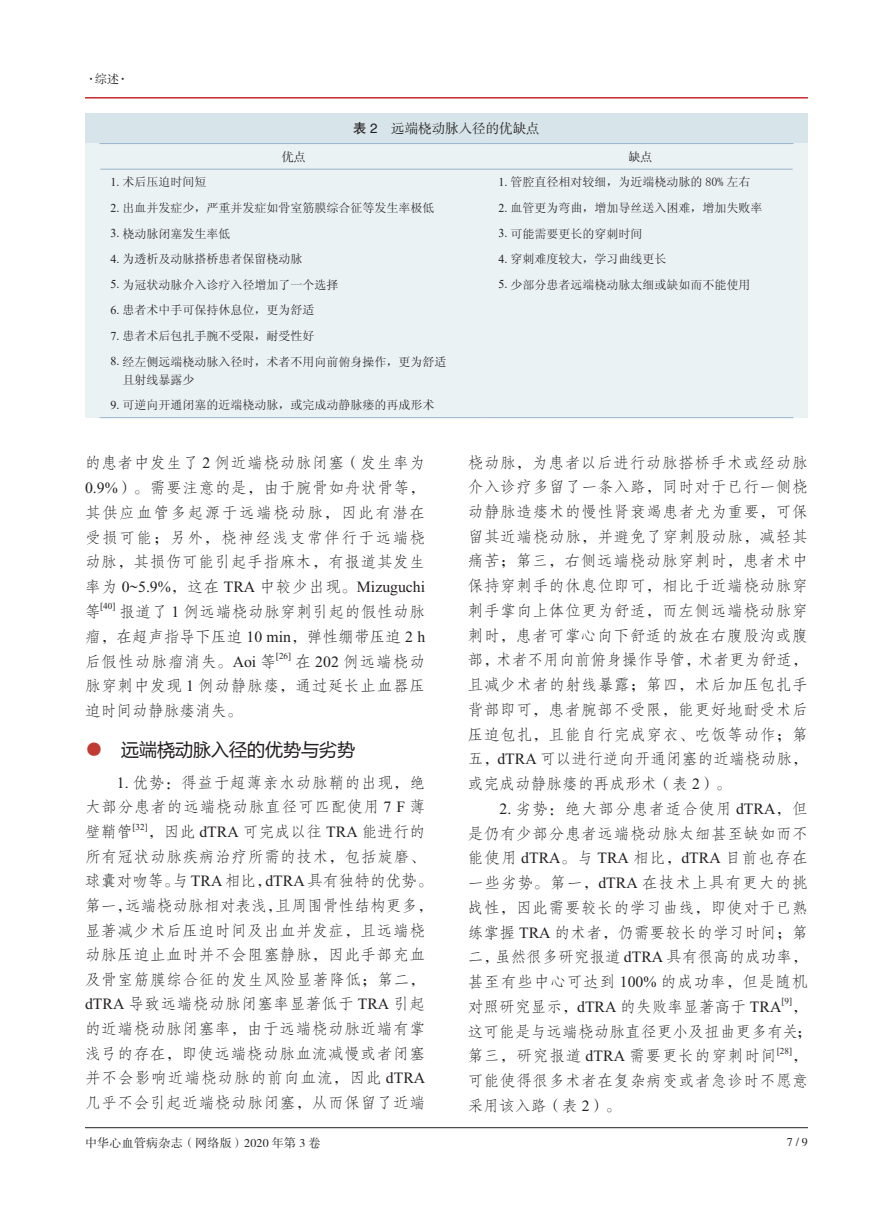
<style>
.page{position:relative;width:893px;height:1212px;background:#fff}
.page>*{position:absolute;margin:0;border:0;box-sizing:border-box;transform-origin:0 0}
.t1{font:18px "Microsoft Ya Hei";color:#231f20}
.正文{font:15.75px/24.8px "FZFSJW GB1 0";letter-spacing:.03em;color:#231f20;text-align:justify}
.正文-2{font:15.75px/24.8px "FZFSJW GB1 0";color:#231f20}
.表题{font:13.5px "FZSSJW GB1 0";color:#231f20}
.表文{font:12px "Sim Sun";color:#231f20}
.t2{font:12px "FZSSK GBK1 0";letter-spacing:.02em;color:#231f20}
.表文-2{font:12px "FZSSJW GB1 0";color:#231f20}
.正文-3{font:9.15px "Times New Roman";color:#231f20}
.s1{font-family:"FZHTJW GB1 0"}
.s2{font-family:"Times New Roman"}
.s3{font-family:"Adobe Song Std";font-weight:300;color:#c03932}
</style>
<div class="page">
<hr style="left:85px;top:97px;width:723px;height:2px;background:#c9292b">
<hr style="left:85px;top:1127px;width:723px;height:1px;background:#231f20">
<div style="left:85px;top:127px;width:723px;height:291px;background:#ebf2f4"></div>
<div style="left:85px;top:113px;width:723px;height:30px;background:#d7e4e9"></div>
<hr style="left:100px;top:417px;width:388px;height:1px;background:#99b4cd">
<hr style="left:488px;top:417px;width:305px;height:1px;background:#99b4cd">
<hr style="left:100px;top:143px;width:388px;height:1px;background:#99b4cd">
<hr style="left:488px;top:143px;width:305px;height:1px;background:#99b4cd">
<hr style="left:100px;top:169px;width:388px;height:1px;background:#99b4cd">
<hr style="left:488px;top:169px;width:305px;height:1px;background:#99b4cd">
<p class="t2" style="left:85px;top:73px;width:45px">·综述·</p>
<p class="表题" style="left:353px;top:122px;width:188px"><span class="s1">表 2</span> 远端桡动脉入径的优缺点</p>
<p class="表文-2" style="left:282px;top:150px;width:25px">优点</p>
<p class="表文-2" style="left:628px;top:150px;width:25px">缺点</p>
<p class="表文" style="left:111px;top:176px;width:97px"><span class="s2">1.</span> 术后压迫时间短</p>
<p class="表文" style="left:498px;top:176px;width:253px"><span class="s2">1.</span> 管腔直径相对较细，为近端桡动脉的 80% 左右</p>
<p class="表文" style="left:111px;top:202px;width:326px"><span class="s2">2.</span> 出血并发症少，严重并发症如骨室筋膜综合征等发生率极低</p>
<p class="表文" style="left:498px;top:202px;width:265px"><span class="s2">2.</span> 血管更为弯曲，增加导丝送入困难，增加失败率</p>
<p class="表文" style="left:111px;top:227px;width:121px"><span class="s2">3.</span> 桡动脉闭塞发生率低</p>
<p class="表文" style="left:498px;top:227px;width:145px"><span class="s2">3.</span> 可能需要更长的穿刺时间</p>
<p class="表文" style="left:111px;top:253px;width:193px"><span class="s2">4.</span> 为透析及动脉搭桥患者保留桡动脉</p>
<p class="表文" style="left:498px;top:253px;width:169px"><span class="s2">4.</span> 穿刺难度较大，学习曲线更长</p>
<p class="表文" style="left:111px;top:278px;width:229px"><span class="s2">5.</span> 为冠状动脉介入诊疗入径增加了一个选择</p>
<p class="表文" style="left:498px;top:278px;width:253px"><span class="s2">5.</span> 少部分患者远端桡动脉太细或缺如而不能使用</p>
<p class="表文" style="left:111px;top:304px;width:205px"><span class="s2">6.</span> 患者术中手可保持休息位，更为舒适</p>
<p class="表文" style="left:111px;top:330px;width:205px"><span class="s2">7.</span> 患者术后包扎手腕不受限，耐受性好</p>
<p class="表文" style="left:111px;top:355px;width:338px"><span class="s2">8.</span> 经左侧远端桡动脉入径时，术者不用向前俯身操作，更为舒适</p>
<p class="表文" style="left:123px;top:373px;width:73px">且射线暴露少</p>
<p class="表文" style="left:111px;top:399px;width:326px"><span class="s2">9.</span> 可逆向开通闭塞的近端桡动脉，或完成动静脉瘘的再成形术</p>
<p class="正文" style="left:85px;top:451px;width:342px">的患者中发生了 <span class="s2">2</span> 例近端桡动脉闭塞（发生率为<span class="s2">0.9%</span>）。需要注意的是，由于腕骨如舟状骨等，其供应血管多起源于远端桡动脉，因此有潜在受损可能；另外，桡神经浅支常伴行于远端桡动脉，其损伤可能引起手指麻木，有报道其发生率为 <span class="s2">0~5.9%</span>，这在 <span class="s2">TRA</span> 中较少出现。<span class="s2">Mizuguchi</span>等</p>
<p class="正文-3" style="left:100px;top:601px;width:17px">[40]</p>
<p class="正文" style="left:85px;top:599px;width:342px;text-indent:34px">报道了 <span class="s2">1</span> 例远端桡动脉穿刺引起的假性动脉瘤，在超声指导下压迫 <span class="s2">10 min</span>，弹性绷带压迫 <span class="s2">2 h</span>后假性动脉瘤消失。<span class="s2">Aoi</span> 等</p>
<p class="正文-3" style="left:276px;top:651px;width:17px">[26]</p>
<p class="正文" style="left:85px;top:649px;width:342px;text-indent:210px">在 <span class="s2">202</span> 例远端桡动脉穿刺中发现 <span class="s2">1</span> 例动静脉瘘，通过延长止血器压迫时间动静脉瘘消失。</p>
<p class="t1" style="left:85px;top:737px;width:271px"><span class="s3">●　</span>远端桡动脉入径的优势与劣势</p>
<p class="正文" style="left:85px;top:770px;width:342px;text-indent:32px"><span class="s2">1.</span> 优势：得益于超薄亲水动脉鞘的出现，绝大部分患者的远端桡动脉直径可匹配使用 <span class="s2">7 F</span> 薄壁鞘管</p>
<p class="正文-3" style="left:133px;top:821px;width:17px">[32]</p>
<p class="正文" style="left:85px;top:820px;width:350px;text-align:left;text-indent:63px">，因此 <span class="s2">dTRA</span> 可完成以往 <span class="s2">TRA</span> 能进行的所有冠状动脉疾病治疗所需的技术，包括旋磨、球囊对吻等。与<span class="s2">TRA</span>相比，<span class="s2">dTRA</span>具有独特的优势。第一，远端桡动脉相对表浅，且周围骨性结构更多，显著减少术后压迫时间及出血并发症，且远端桡动脉压迫止血时并不会阻塞静脉，因此手部充血及骨室筋膜综合征的发生风险显著降低；第二，<span class="s2">dTRA</span> 导致远端桡动脉闭塞率显著低于 <span class="s2">TRA</span> 引起的近端桡动脉闭塞率，由于远端桡动脉近端有掌浅弓的存在，即使远端桡动脉血流减慢或者闭塞并不会影响近端桡动脉的前向血流，因此 <span class="s2">dTRA</span>几乎不会引起近端桡动脉闭塞，从而保留了近端</p>
<p class="正文" style="left:468px;top:450px;width:342px">桡动脉，为患者以后进行动脉搭桥手术或经动脉介入诊疗多留了一条入路，同时对于已行一侧桡动静脉造瘘术的慢性肾衰竭患者尤为重要，可保留其近端桡动脉，并避免了穿刺股动脉，减轻其痛苦；第三，右侧远端桡动脉穿刺时，患者术中保持穿刺手的休息位即可，相比于近端桡动脉穿刺手掌向上体位更为舒适，而左侧远端桡动脉穿刺时，患者可掌心向下舒适的放在右腹股沟或腹部，术者不用向前俯身操作导管，术者更为舒适，且减少术者的射线暴露；第四，术后加压包扎手背部即可，患者腕部不受限，能更好地耐受术后压迫包扎，且能自行完成穿衣、吃饭等动作；第五，<span class="s2">dTRA</span> 可以进行逆向开通闭塞的近端桡动脉，或完成动静脉瘘的再成形术（表 <span class="s2">2</span>）。</p>
<p class="正文" style="left:468px;top:796px;width:342px;text-indent:32px"><span class="s2">2.</span> 劣势：绝大部分患者适合使用 <span class="s2">dTRA</span>，但是仍有少部分患者远端桡动脉太细甚至缺如而不能使用 <span class="s2">dTRA</span>。与 <span class="s2">TRA</span> 相比，<span class="s2">dTRA</span> 目前也存在一些劣势。第一，<span class="s2">dTRA</span> 在技术上具有更大的挑战性，因此需要较长的学习曲线，即使对于已熟练掌握 <span class="s2">TRA</span> 的术者，仍需要较长的学习时间；第二，虽然很多研究报道 <span class="s2">dTRA</span> 具有很高的成功率，甚至有些中心可达到 <span class="s2">100%</span> 的成功率，但是随机对照研究显示，<span class="s2">dTRA</span> 的失败率显著高于 <span class="s2">TRA</span></p>
<p class="正文-3" style="left:781px;top:996px;width:12px">[9]</p>
<p class="正文-2" style="left:468px;top:994px;width:346px;text-indent:324px">，这可能是与远端桡动脉直径更小及扭曲更多有关；第三，研究报道 <span class="s2">dTRA</span> 需要更长的穿刺时间</p>
<p class="正文-3" style="left:777px;top:1046px;width:17px">[28]</p>
<p class="正文" style="left:468px;top:1044px;width:342px;text-indent:324px">，可能使得很多术者在复杂病变或者急诊时不愿意采用该入路（表 <span class="s2">2</span>）。</p>
<p class="t2" style="left:85px;top:1136px;width:237px">中华心血管病杂志（网络版）2020 年第 3 卷</p>
<p class="表文-2" style="left:787px;top:1136px;width:23px">7 / 9</p>
</div>
